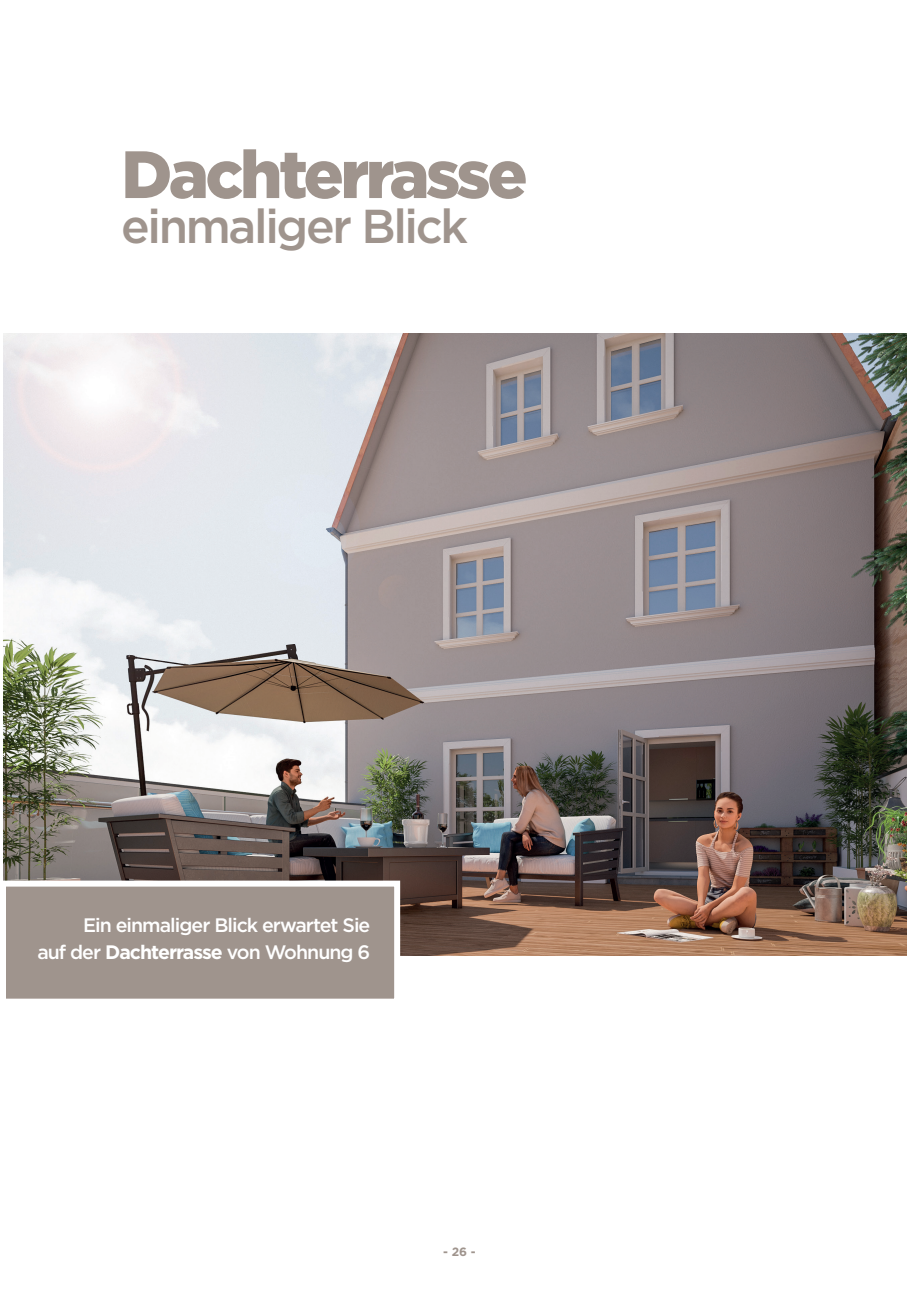
<style>
.page{position:relative;width:919px;height:1289px;background:#fff}
.page>*{position:absolute;margin:0;border:0;box-sizing:border-box;transform-origin:0 0}
.t1{font:900 66.75px "Gotham";letter-spacing:-.05em;color:#9f948d}
.t2{font:500 47.55px "Gotham";letter-spacing:-.05em;color:#9f948d}
.t3{font:500 19.5px/27px "Gotham";letter-spacing:-.05em;color:#fff;text-align:right}
.t4{font:700 12px "Gotham";color:#9f948d}
.s1{font-weight:700}
</style>
<div class="page">
<img style="left:4px;top:333px;width:902px;height:622px">
<div style="left:3px;top:883px;width:394px;height:118px;background:#9f948d"></div>
<div style="left:0;top:880px;width:400px;height:124px;border:6px solid #fff"></div>
<h1 class="t1" style="left:121px;top:128px;width:408px">Dachterrasse</h1>
<h2 class="t2" style="left:121px;top:195px;width:348px">einmaliger Blick</h2>
<p class="t3" style="left:37px;top:911px;width:334px">Ein einmaliger Blick erwartet Sie<br>auf der <span class="s1">Dachterrasse</span> von Wohnung 6</p>
<p class="t4" style="left:443px;top:1243px;width:34px">- 26 -</p>
</div>
